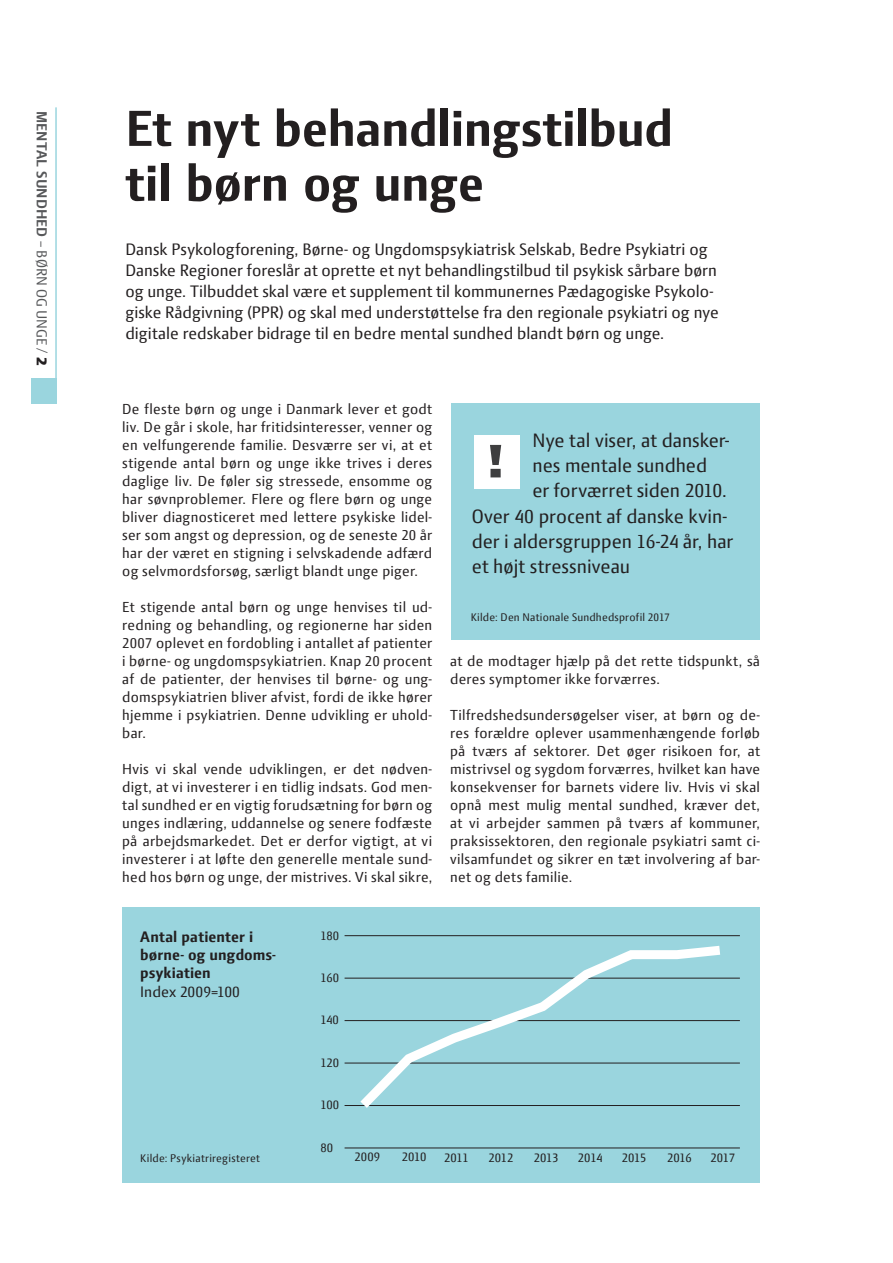
<style>
.page{position:relative;width:893px;height:1263px;background:#fff}
.page>*{position:absolute;margin:0;border:0;box-sizing:border-box;transform-origin:0 0}
.t1{font:700 54.75px/54.8px "Press Sans";letter-spacing:-.005em;color:#231f20}
.t2{font:800 51px "Press Sans";color:#3e3e3f}
.t3{font:21px "Press Sans";color:#231f20}
.t4{font:18px/21px "Press Sans";color:#231f20}
.t5{font:700 16.5px/18px "Press Sans";letter-spacing:.01em;color:#231f20}
.t6{font:16.5px "Press Sans";color:#231f20}
.t7{font:15.75px/18px "Press Sans";letter-spacing:.015em;color:#231f20;text-align:justify}
.t8{font:700 15.75px "Press Sans";letter-spacing:.005em;color:#57585a}
.t9{font:13.5px "Press Sans";letter-spacing:-.015em;color:#231f20}
.t10{font:12px "Press Sans";letter-spacing:.015em;color:#231f20}
.s1{font-weight:400}
.s2{font-weight:800;color:#231f20}
</style>
<div class="page">
<hr style="left:55px;top:107px;width:2px;height:287px;background:#9ad5de">
<div style="left:31px;top:378px;width:26px;height:26px;background:#9ad5de"></div>
<div style="left:452px;top:404px;width:308px;height:236px;background:#9ad5de"></div>
<div style="left:474px;top:436px;width:46px;height:53px;background:#fff"></div>
<div style="left:122px;top:908px;width:638px;height:275px;background:#9ad5de"></div>
<hr style="left:345px;top:978px;width:395px;height:1px;background:#231f20">
<hr style="left:345px;top:935px;width:395px;height:1px;background:#231f20">
<hr style="left:345px;top:1020px;width:395px;height:1px;background:#231f20">
<hr style="left:345px;top:1063px;width:395px;height:1px;background:#231f20">
<hr style="left:345px;top:1105px;width:395px;height:1px;background:#231f20">
<hr style="left:345px;top:1148px;width:395px;height:1px;background:#231f20">
<svg style="left:351px;top:945px;width:379px;height:163px"></svg>
<p class="t8" style="left:49px;top:111px;width:256px;rotate:90deg">MENTAL SUNDHED <span class="s1">– BØRN OG UNGE /</span> <span class="s2">2</span></p>
<h1 class="t1" style="left:125px;top:102px;width:549px">Et nyt behandlingstilbud til børn og unge</h1>
<p class="t4" style="left:125px;top:240px;width:595px">Dansk Psykologforening, Børne- og Ungdomspsykiatrisk Selskab, Bedre Psykiatri og Danske Regioner foreslår at oprette et nyt behandlingstilbud til psykisk sårbare børn og unge. Tilbuddet skal være et supplement til kommunernes Pædagogiske Psykolo&shy;giske Rådgivning (PPR) og skal med understøttelse fra den regionale psykiatri og nye digitale redskaber bidrage til en bedre mental sundhed blandt børn og unge.</p>
<p class="t7" style="left:122px;top:402px;width:311px">De fleste børn og unge i Danmark lever et godt liv. De går i skole, har fritidsinteresser, venner og en velfungerende familie. Desværre ser vi, at et stigende antal børn og unge ikke trives i deres daglige liv. De føler sig stressede, ensomme og har søvnproblemer. Flere og flere børn og unge bliver diagnosticeret med lettere psykiske lidel&shy;ser som angst og depression, og de seneste 20 år har der været en stigning i selvskadende adfærd og selvmordsforsøg, særligt blandt unge piger.</p>
<p class="t7" style="left:122px;top:600px;width:311px">Et stigende antal børn og unge henvises til ud&shy;redning og behandling, og regionerne har siden 2007 oplevet en fordobling i antallet af patienter i børne- og ungdomspsykiatrien. Knap 20 procent af de patienter, der henvises til børne- og ung&shy;domspsykiatrien bliver afvist, fordi de ikke hører hjemme i psykiatrien. Denne udvikling er uhold&shy;bar.</p>
<p class="t7" style="left:122px;top:762px;width:311px">Hvis vi skal vende udviklingen, er det nødven&shy;digt, at vi investerer i en tidlig indsats. God men&shy;tal sundhed er en vigtig forudsætning for børn og unges indlæring, uddannelse og senere fodfæste på arbejdsmarkedet. Det er derfor vigtigt, at vi investerer i at løfte den generelle mentale sund&shy;hed hos børn og unge, der mistrives. Vi skal sikre,</p>
<p class="t5" style="left:140px;top:928px;width:137px">Antal patienter i børne- og ungdoms&shy;psykiatien</p>
<p class="t6" style="left:140px;top:983px;width:101px">Index 2009=100</p>
<p class="t9" style="left:320px;top:928px;width:20px">180</p>
<p class="t9" style="left:320px;top:971px;width:20px">160</p>
<p class="t9" style="left:320px;top:1013px;width:20px">140</p>
<p class="t9" style="left:320px;top:1055px;width:20px">120</p>
<p class="t9" style="left:320px;top:1098px;width:20px">100</p>
<h3 class="t3" style="left:533px;top:429px;width:198px">Nye tal viser, at dansker-</h3>
<h3 class="t3" style="left:533px;top:455px;width:176px">nes mentale sundhed</h3>
<h3 class="t3" style="left:533px;top:480px;width:196px">er forværret siden 2010.</h3>
<h3 class="t3" style="left:472px;top:505px;width:257px">Over 40 procent af danske kvin-</h3>
<h3 class="t3" style="left:472px;top:530px;width:263px">der i aldersgruppen 16-24 år, har</h3>
<h3 class="t3" style="left:472px;top:555px;width:160px">et højt stressniveau</h3>
<h2 class="t2" style="left:487px;top:436px;width:19px">!</h2>
<p class="t10" style="left:471px;top:610px;width:201px">Kilde: Den Nationale Sundhedsprofil 2017</p>
<p class="t7" style="left:450px;top:654px;width:311px">at de modtager hjælp på det rette tidspunkt, så deres symptomer ikke forværres.</p>
<p class="t7" style="left:450px;top:708px;width:311px">Tilfredshedsundersøgelser viser, at børn og de&shy;res forældre oplever usammenhængende forløb på tværs af sektorer. Det øger risikoen for, at mistrivsel og sygdom forværres, hvilket kan have konsekvenser for barnets videre liv. Hvis vi skal opnå mest mulig mental sundhed, kræver det, at vi arbejder sammen på tværs af kommuner, praksissektoren, den regionale psykiatri samt ci&shy;vilsamfundet og sikrer en tæt involvering af bar&shy;net og dets familie.</p>
<p class="t10" style="left:140px;top:1152px;width:121px">Kilde: Psykiatriregisteret</p>
<p class="t9" style="left:320px;top:1140px;width:14px">80</p>
<p class="t9" style="left:354px;top:1149px;width:27px">2009</p>
<p class="t9" style="left:402px;top:1149px;width:26px">2010</p>
<p class="t9" style="left:444px;top:1150px;width:26px">2011</p>
<p class="t9" style="left:488px;top:1150px;width:26px">2012</p>
<p class="t9" style="left:534px;top:1150px;width:26px">2013</p>
<p class="t9" style="left:578px;top:1150px;width:26px">2014</p>
<p class="t9" style="left:622px;top:1150px;width:26px">2015</p>
<p class="t9" style="left:667px;top:1150px;width:26px">2016</p>
<p class="t9" style="left:710px;top:1150px;width:26px">2017</p>
</div>
